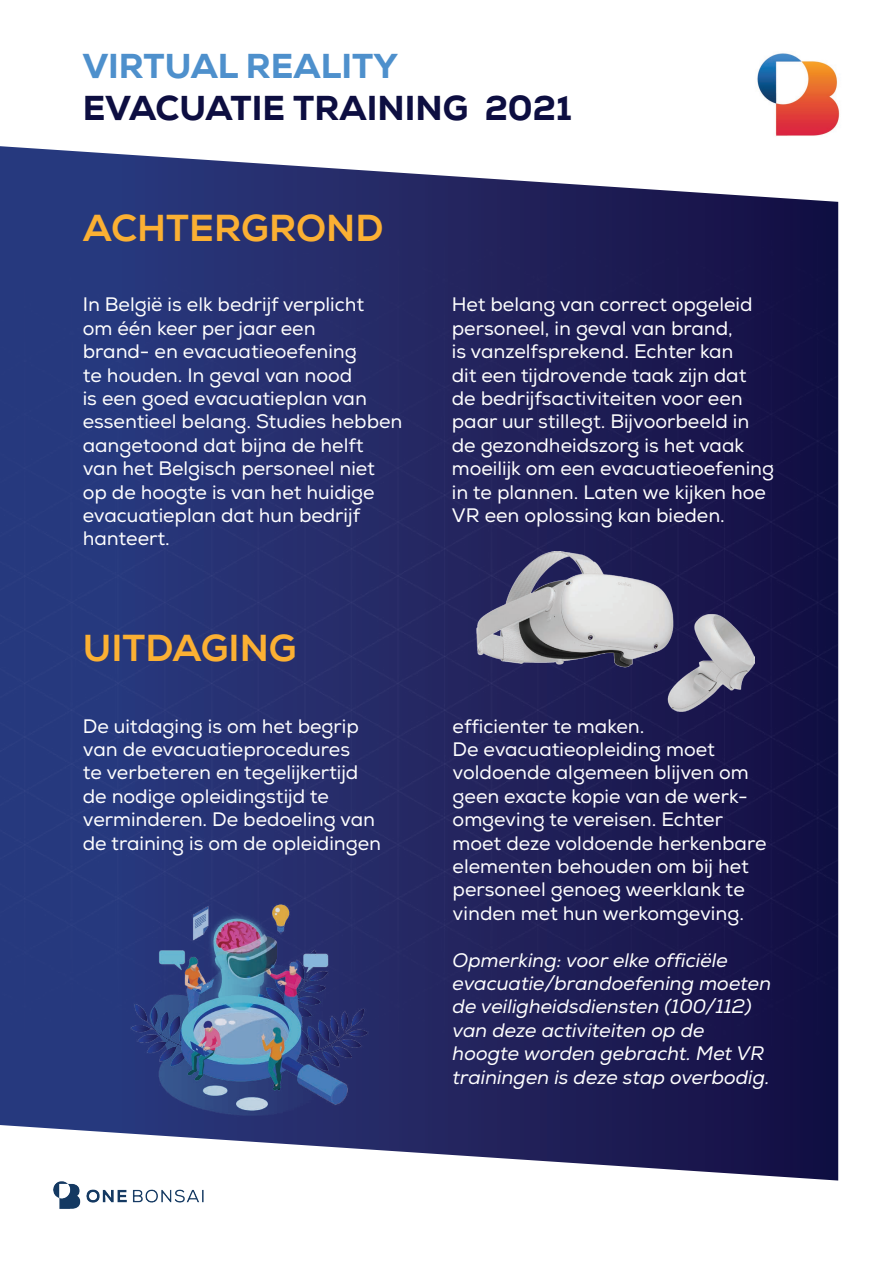
<style>
.page{position:relative;width:893px;height:1263px;background:#fff}
.page>*{position:absolute;margin:0;border:0;box-sizing:border-box;transform-origin:0 0}
.t1{font:800 37.5px "Nexa";color:#fbb033}
.t2{font:800 34.5px "Nexa";color:#0d0e41}
.t3{font:800 34.5px "Nexa";color:#4e90cc}
.t4{font:19.5px/23.4px "Nexa";color:#fff}
.t5{font:italic 19.5px/23.4px "Nexa";color:#fff}
</style>
<div class="page">
<svg style="left:0;top:1060px;width:838px;height:120px"></svg>
<img style="left:0;top:146px;width:839px;height:914px">
<img style="left:107px;top:863px;width:284px;height:285px">
<img style="left:459px;top:551px;width:296px;height:162px">
<img style="left:729px;top:53px;width:111px;height:112px">
<img style="left:41px;top:1175px;width:174px;height:34px">
<h2 class="t3" style="left:83px;top:44px;width:316px">VIRTUAL REALITY</h2>
<h2 class="t2" style="left:83px;top:86px;width:491px">EVACUATIE TRAINING 2021</h2>
<h1 class="t1" style="left:83px;top:205px;width:302px">ACHTERGROND</h1>
<p class="t4" style="left:83px;top:293px;width:321px">In België is elk bedrijf verplicht<br>om één keer per jaar een<br>brand- en evacuatieoefening<br>te houden. In geval van nood<br>is een goed evacuatieplan van essentieel belang. Studies hebben aangetoond dat bijna de helft van het Belgisch personeel niet op de hoogte is van het huidige evacuatieplan dat hun bedrijf hanteert.</p>
<p class="t4" style="left:452px;top:293px;width:324px">Het belang van correct opgeleid personeel, in geval van brand,<br>is vanzelfsprekend. Echter kan<br>dit een tijdrovende taak zijn dat de bedrijfsactiviteiten voor een paar uur stillegt. Bijvoorbeeld in de gezondheidszorg is het vaak moeilijk om een evacuatieoefening in te plannen. Laten we kijken hoe<br>VR een oplossing kan bieden.</p>
<h1 class="t1" style="left:83px;top:625px;width:215px">UITDAGING</h1>
<p class="t4" style="left:83px;top:714px;width:300px">De uitdaging is om het begrip van de evacuatieprocedures<br>te verbeteren en tegelijkertijd de nodige opleidingstijd te verminderen. De bedoeling van de training is om de opleidingen</p>
<p class="t4" style="left:453px;top:714px;width:315px">efficienter te maken.<br>De evacuatieopleiding moet voldoende algemeen blijven om geen exacte kopie van de werk&shy;omgeving te vereisen. Echter moet deze voldoende herkenbare elementen behouden om bij het personeel genoeg weerklank te vinden met hun werkomgeving.</p>
<p class="t5" style="left:453px;top:948px;width:320px">Opmerking: voor elke officiële evacuatie/brandoefening moeten de veiligheidsdiensten (100/112) van deze activiteiten op de hoogte worden gebracht. Met VR trainingen is deze stap overbodig.</p>
</div>
